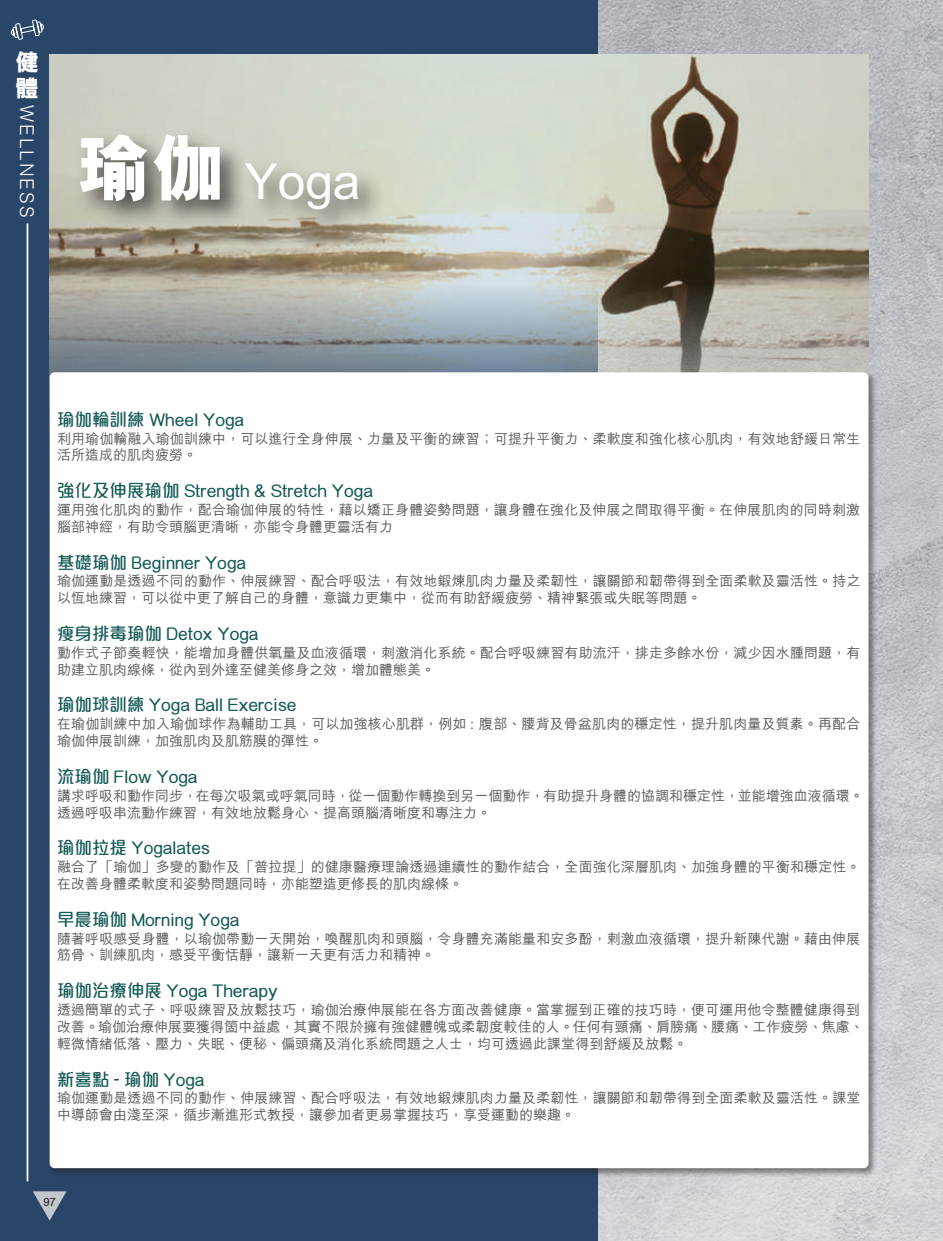
<style>
.page{position:relative;width:943px;height:1241px;background:#fff}
.page>*{position:absolute;margin:0;border:0;box-sizing:border-box;transform-origin:0 0}
.t1{font:500 49.52px "M Hei HK";color:#fff}
.t2{font:800 23.8px/26.2px "M Hei HK";color:#fff}
.t3{font:300 19.07px "M Hei HK";letter-spacing:.1em;color:#fff}
.t4{font:500 17.5px "M Elle HK";color:#125954}
.t5{font:500 14px/16.8px "M Hei HK";letter-spacing:.005em;color:#57585a}
.t6{font:500 11.2px "M Elle HK";color:#231f20}
.s1{font-weight:800;font-size:74.38px}
</style>
<div class="page">
<img style="left:598px;top:0;width:345px;height:1240px">
<div style="left:0;top:0;width:598px;height:1240px;background:#294568"></div>
<img style="left:50px;top:55px;width:818px;height:315px">
<div style="left:48px;top:370px;width:829px;height:806px;background:#231f20;opacity:.5"></div>
<div style="left:50px;top:372px;width:818px;height:795px;background:#fff;border-radius:5px"></div>
<div style="left:75px;top:129px;width:311px;height:108px;background:#231f20;opacity:.75"></div>
<svg style="left:33px;top:1191px;width:34px;height:29px"></svg>
<hr style="left:27px;top:223px;width:1px;height:958px;background:#fff">
<svg style="left:11px;top:19px;width:33px;height:21px"></svg>
<h2 class="t2" style="left:16px;top:49px;width:24px">健體</h2>
<h3 class="t3" style="left:41px;top:105px;width:113px;rotate:90deg">WELLNESS</h3>
<h1 class="t1" style="left:77px;top:144px;width:284px"><span class="s1">瑜伽</span> Yoga</h1>
<p class="t4" style="left:57px;top:407px;width:189px">瑜伽輪訓練 Wheel Yoga</p>
<p class="t5" style="left:57px;top:429px;width:804px">利用瑜伽輪融入瑜伽訓練中，可以進行全身伸展、力量及平衡的練習；可提升平衡力、柔軟度和強化核心肌肉，有效地舒緩日常生活所造成的肌肉疲勞。</p>
<p class="t4" style="left:57px;top:478px;width:317px">強化及伸展瑜伽 Strength &amp; Stretch Yoga</p>
<p class="t5" style="left:57px;top:500px;width:804px">運用強化肌肉的動作，配合瑜伽伸展的特性，藉以矯正身體姿勢問題，讓身體在強化及伸展之間取得平衡。在伸展肌肉的同時刺激腦部神經，有助令頭腦更清晰，亦能令身體更靈活有力</p>
<p class="t4" style="left:57px;top:549px;width:190px">基礎瑜伽 Beginner Yoga</p>
<p class="t5" style="left:57px;top:571px;width:804px">瑜伽運動是透過不同的動作、伸展練習、配合呼吸法，有效地鍛煉肌肉力量及柔韌性，讓關節和韌帶得到全面柔軟及靈活性。持之以恆地練習，可以從中更了解自己的身體，意識力更集中，從而有助舒緩疲勞、精神緊張或失眠等問題。</p>
<p class="t4" style="left:57px;top:621px;width:203px">瘦身排毒瑜伽 Detox Yoga</p>
<p class="t5" style="left:57px;top:643px;width:804px">動作式子節奏輕快，能增加身體供氧量及血液循環，刺激消化系統。配合呼吸練習有助流汗，排走多餘水份，減少因水腫問題，有助建立肌肉線條，從內到外達至健美修身之效，增加體態美。</p>
<p class="t4" style="left:57px;top:692px;width:241px">瑜伽球訓練 Yoga Ball Exercise</p>
<p class="t5" style="left:57px;top:714px;width:804px">在瑜伽訓練中加入瑜伽球作為輔助工具，可以加強核心肌群，例如 : 腹部、腰背及骨盆肌肉的穩定性，提升肌肉量及質素。再配合瑜伽伸展訓練，加強肌肉及肌筋膜的彈性。</p>
<p class="t4" style="left:57px;top:764px;width:142px">流瑜伽 Flow Yoga</p>
<p class="t5" style="left:57px;top:786px;width:808px">講求呼吸和動作同步，在每次吸氣或呼氣同時，從一個動作轉換到另一個動作，有助提升身體的協調和穩定性，並能增強血液循環。透過呼吸串流動作練習，有效地放鬆身心、提高頭腦清晰度和專注力。</p>
<p class="t4" style="left:57px;top:835px;width:154px">瑜伽拉提 Yogalates</p>
<p class="t5" style="left:57px;top:857px;width:804px">融合了「瑜伽」多變的動作及「普拉提」的健康醫療理論透過連續性的動作結合，全面強化深層肌肉、加強身體的平衡和穩定性。在改善身體柔軟度和姿勢問題同時，亦能塑造更修長的肌肉線條。</p>
<p class="t4" style="left:57px;top:906px;width:184px">早晨瑜伽 Morning Yoga</p>
<p class="t5" style="left:57px;top:928px;width:804px">隨著呼吸感受身體，以瑜伽帶動一天開始，喚醒肌肉和頭腦，令身體充滿能量和安多酚，剌激血液循環，提升新陳代謝。藉由伸展筋骨、訓練肌肉，感受平衡恬靜，讓新一天更有活力和精神。</p>
<p class="t4" style="left:57px;top:978px;width:222px">瑜伽治療伸展 Yoga Therapy</p>
<p class="t5" style="left:57px;top:1000px;width:808px">透過簡單的式子、呼吸練習及放鬆技巧，瑜伽治療伸展能在各方面改善健康。當掌握到正確的技巧時，便可運用他令整體健康得到改善。瑜伽治療伸展要獲得箇中益處，其實不限於擁有強健體魄或柔韌度較佳的人。任何有頸痛、肩膀痛、腰痛、工作疲勞、焦慮、輕微情緒低落、壓力、失眠、便秘、偏頭痛及消化系統問題之人士，均可透過此課堂得到舒緩及放鬆。</p>
<p class="t4" style="left:57px;top:1066px;width:149px">新喜點 - 瑜伽 Yoga</p>
<p class="t5" style="left:57px;top:1088px;width:804px">瑜伽運動是透過不同的動作、伸展練習、配合呼吸法，有效地鍛煉肌肉力量及柔韌性，讓關節和韌帶得到全面柔軟及靈活性。課堂中導師會由淺至深，循步漸進形式教授，讓參加者更易掌握技巧，享受運動的樂趣。</p>
<p class="t6" style="left:43px;top:1193px;width:14px">97</p>
</div>
